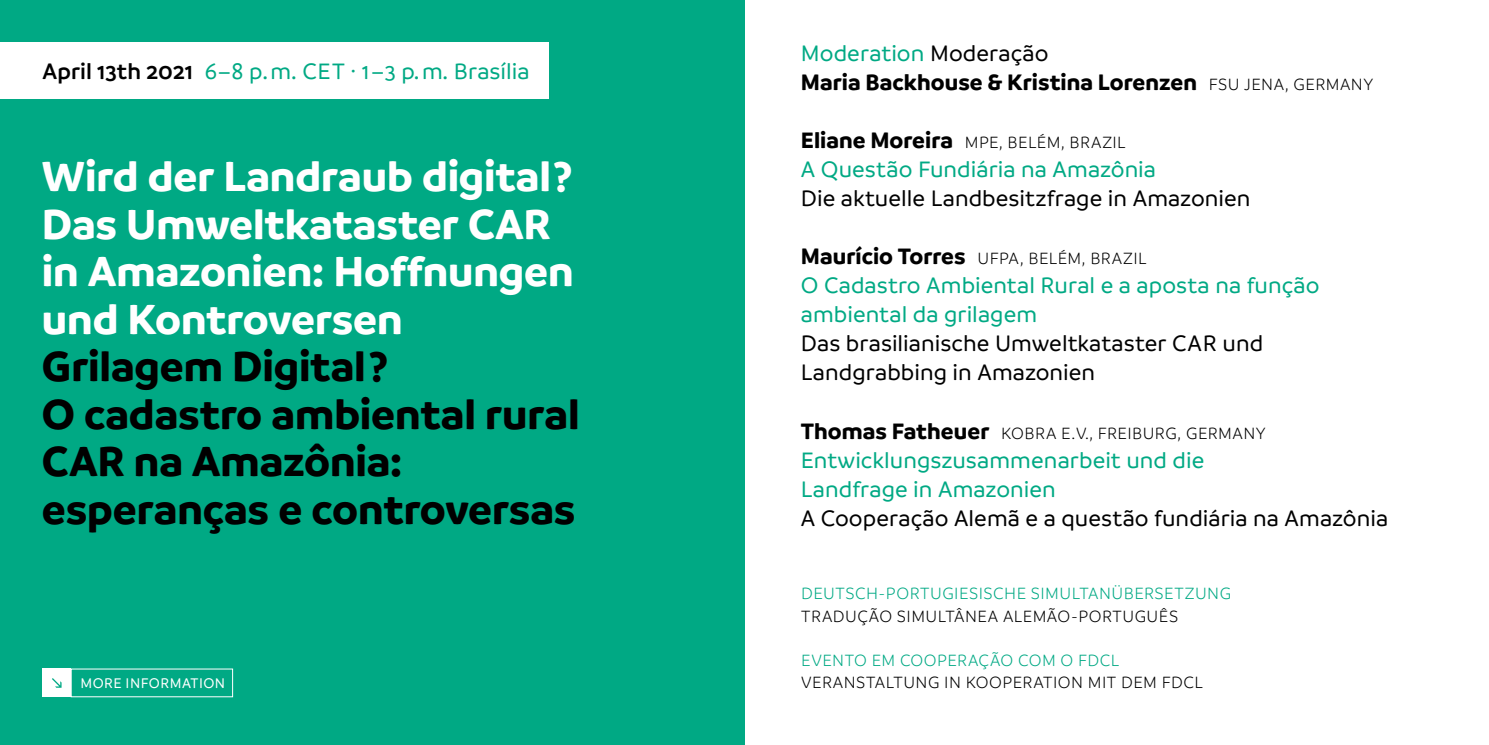
<style>
.page{position:relative;width:1489px;height:745px;background:#fff}
.page>*{position:absolute;margin:0;border:0;box-sizing:border-box;transform-origin:0 0}
.Veranstaltungstitel{font:700 45px "Branding";color:#fff}
.Veranstaltungstitel-2{font:700 45px "Branding";color:#000}
.Erläuterung{font:500 24px "Branding";letter-spacing:.005em;color:#00a984}
.Erläuterung-2{font:500 24px "Branding";letter-spacing:.005em;color:#000}
.Erläuterung-3{font:700 24px "Branding";letter-spacing:.005em;color:#000}
.Name{font:300 17.5px "Branding";letter-spacing:.025em;color:#000}
.Erläuterung-4{font:300 17.5px "Branding";letter-spacing:.03em;color:#000}
.Erläuterung-5{font:300 17.5px "Branding";letter-spacing:.025em;color:#00a984}
.Erläuterung-6{font:500 15px "Branding";letter-spacing:.03em;color:#fff}
.s1{font-weight:600;color:#000}
.s2{color:#000}
.s3{font-weight:300;font-size:17.5px}
.s4{font-weight:700;font-size:24px}
</style>
<div class="page">
<div style="left:0;top:0;width:744px;height:744px;background:#00a984"></div>
<div style="left:0;top:43px;width:549px;height:56px;background:#fff"></div>
<div style="left:43px;top:668px;width:28px;height:28px;background:#fff"></div>
<svg style="left:52px;top:678px;width:10px;height:9px"></svg>
<p class="Erläuterung" style="left:43px;top:59px;width:488px"><span class="s1">April 13th 2021</span> 6–8 p.m. CET · 1–3 p.m. Brasília</p>
<p class="Veranstaltungstitel" style="left:42px;top:150px;width:532px">Wird der Landraub digital?</p>
<p class="Veranstaltungstitel" style="left:42px;top:198px;width:510px">Das Umweltkataster CAR</p>
<p class="Veranstaltungstitel" style="left:42px;top:245px;width:533px">in Amazonien: Hoffnungen</p>
<p class="Veranstaltungstitel" style="left:42px;top:293px;width:362px">und Kontroversen</p>
<p class="Veranstaltungstitel-2" style="left:42px;top:340px;width:348px">Grilagem Digital?</p>
<p class="Veranstaltungstitel-2" style="left:42px;top:388px;width:539px">O cadastro ambiental rural</p>
<p class="Veranstaltungstitel-2" style="left:42px;top:435px;width:362px">CAR na Amazônia:</p>
<p class="Veranstaltungstitel-2" style="left:42px;top:483px;width:535px">esperanças e controversas</p>
<p class="Erläuterung" style="left:800px;top:41px;width:249px">Moderation <span class="s2">Moderação</span></p>
<p class="Erläuterung-3" style="left:800px;top:68px;width:574px">Maria Backhouse &amp; Kristina Lorenzen <span class="s3">FSU JENA, GERMANY</span></p>
<p class="Name" style="left:800px;top:133px;width:326px"><span class="s4">Eliane Moreira</span> MPE, BELÉM, BRAZIL</p>
<p class="Erläuterung" style="left:800px;top:157px;width:357px">A Questão Fundiária na Amazônia</p>
<p class="Erläuterung-2" style="left:800px;top:186px;width:451px">Die aktuelle Landbesitzfrage in Amazonien</p>
<p class="Name" style="left:800px;top:249px;width:347px"><span class="s4">Maurício Torres</span> UFPA, BELÉM, BRAZIL</p>
<p class="Erläuterung" style="left:800px;top:273px;width:520px">O Cadastro Ambiental Rural e a aposta na função</p>
<p class="Erläuterung" style="left:800px;top:302px;width:238px">ambiental da grilagem</p>
<p class="Erläuterung-2" style="left:800px;top:331px;width:464px">Das brasilianische Umweltkataster CAR und</p>
<p class="Erläuterung-2" style="left:800px;top:360px;width:296px">Landgrabbing in Amazonien</p>
<p class="Name" style="left:800px;top:423px;width:466px"><span class="s4">Thomas Fatheuer</span> KOBRA E.V., FREIBURG, GERMANY</p>
<p class="Erläuterung" style="left:800px;top:447px;width:405px">Entwicklungszusammenarbeit und die</p>
<p class="Erläuterung" style="left:800px;top:476px;width:256px">Landfrage in Amazonien</p>
<p class="Erläuterung-2" style="left:800px;top:505px;width:589px">A Cooperação Alemã e a questão fundiária na Amazônia</p>
<p class="Erläuterung-5" style="left:801px;top:584px;width:431px">DEUTSCH-PORTUGIESISCHE SIMULTANÜBERSETZUNG</p>
<p class="Erläuterung-4" style="left:801px;top:606px;width:378px">TRADUÇÃO SIMULTÂNEA ALEMÃO-PORTUGUÊS</p>
<p class="Erläuterung-5" style="left:801px;top:650px;width:319px">EVENTO EM COOPERAÇÃO COM O FDCL</p>
<p class="Erläuterung-6" style="left:80px;top:674px;width:146px">MORE INFORMATION</p>
<p class="Erläuterung-4" style="left:801px;top:673px;width:403px">VERANSTALTUNG IN KOOPERATION MIT DEM FDCL</p>
</div>
